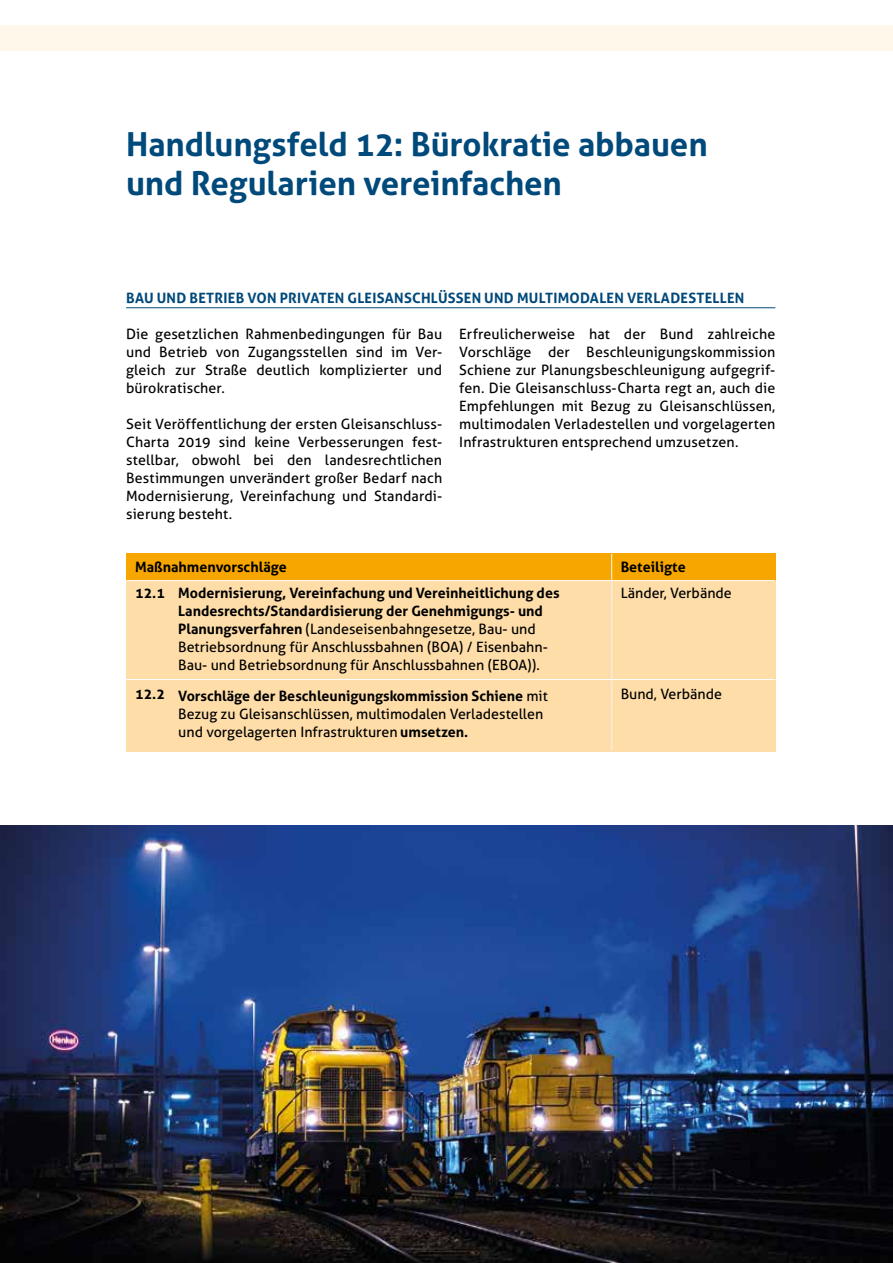
<style>
.page{position:relative;width:893px;height:1263px;background:#fff}
.page>*{position:absolute;margin:0;border:0;box-sizing:border-box;transform-origin:0 0}
.t1{font:700 33px/39px "Aller";letter-spacing:-.005em;color:#00497b}
.t2{font:14.25px/18px "Aller";color:#000;text-align:justify}
.t3{font:700 14.25px "Aller";letter-spacing:.015em;color:#00497b}
.t4{font:700 14.25px "Aller";color:#000}
.s1{font-weight:700}
</style>
<div class="page">
<div style="left:0;top:26px;width:893px;height:25px;background:#fff7ea"></div>
<hr style="left:126px;top:307px;width:649px;height:1px;background:#00497b">
<div style="left:126px;top:576px;width:650px;height:175px;background:#fedda8"></div>
<div style="left:126px;top:554px;width:650px;height:27px;background:#f7a600"></div>
<hr style="left:126px;top:580px;width:649px;height:1px;background:#fff">
<hr style="left:126px;top:679px;width:649px;height:1px;background:#fff">
<hr style="left:611px;top:554px;width:1px;height:197px;background:#fff">
<img style="left:0;top:825px;width:893px;height:438px">
<h1 class="t1" style="left:126px;top:125px;width:583px">Handlungsfeld 12: Bürokratie abbauen und Regularien vereinfachen</h1>
<p class="t3" style="left:126px;top:289px;width:620px">BAU UND BETRIEB VON PRIVATEN GLEISANSCHLÜSSEN UND MULTIMODALEN VERLADESTELLEN</p>
<p class="t2" style="left:126px;top:325px;width:318px">Die gesetzlichen Rahmenbedingungen für Bau und Betrieb von Zugangsstellen sind im Ver&shy;gleich zur Straße deutlich komplizierter und bürokratischer.</p>
<p class="t2" style="left:126px;top:415px;width:318px">Seit Veröffentlichung der ersten Gleisanschluss-Charta 2019 sind keine Verbesserungen fest&shy;stellbar, obwohl bei den landesrechtlichen Bestimmungen unverändert großer Bedarf nach Modernisierung, Vereinfachung und Standardi&shy;sierung besteht.</p>
<p class="t2" style="left:459px;top:325px;width:318px">Erfreulicherweise hat der Bund zahlreiche Vorschläge der Beschleunigungskommission Schiene zur Planungsbeschleunigung aufgegrif&shy;fen. Die Gleisanschluss-Charta regt an, auch die Empfehlungen mit Bezug zu Gleisanschlüssen, multimodalen Verladestellen und vorgelagerten Infrastrukturen entsprechend umzusetzen.</p>
<p class="t4" style="left:135px;top:558px;width:153px">Maßnahmenvorschläge</p>
<p class="t4" style="left:621px;top:558px;width:66px">Beteiligte</p>
<p class="t4" style="left:135px;top:584px;width:31px">12.1</p>
<p class="t2" style="left:178px;top:584px;width:383px;text-align:left"><span class="s1">Modernisierung, Vereinfachung und Vereinheitlichung des Landesrechts/Standardisierung der Genehmigungs- und Planungsverfahren</span> (Landeseisenbahngesetze, Bau- und Betriebsordnung für Anschlussbahnen (BOA) / Eisenbahn-Bau- und Betriebsordnung für Anschlussbahnen (EBOA)).</p>
<p class="t2" style="left:178px;top:687px;width:371px;text-align:left"><span class="s1">Vorschläge der Beschleunigungskommission Schiene</span> mit<br>Bezug zu Gleisanschlüssen, multimodalen Verladestellen und vorgelagerten Infrastrukturen <span class="s1">umsetzen.</span></p>
<p class="t2" style="left:621px;top:584px;width:113px">Länder, Verbände</p>
<p class="t2" style="left:621px;top:685px;width:103px">Bund, Verbände</p>
<p class="t4" style="left:135px;top:685px;width:31px">12.2</p>
</div>
